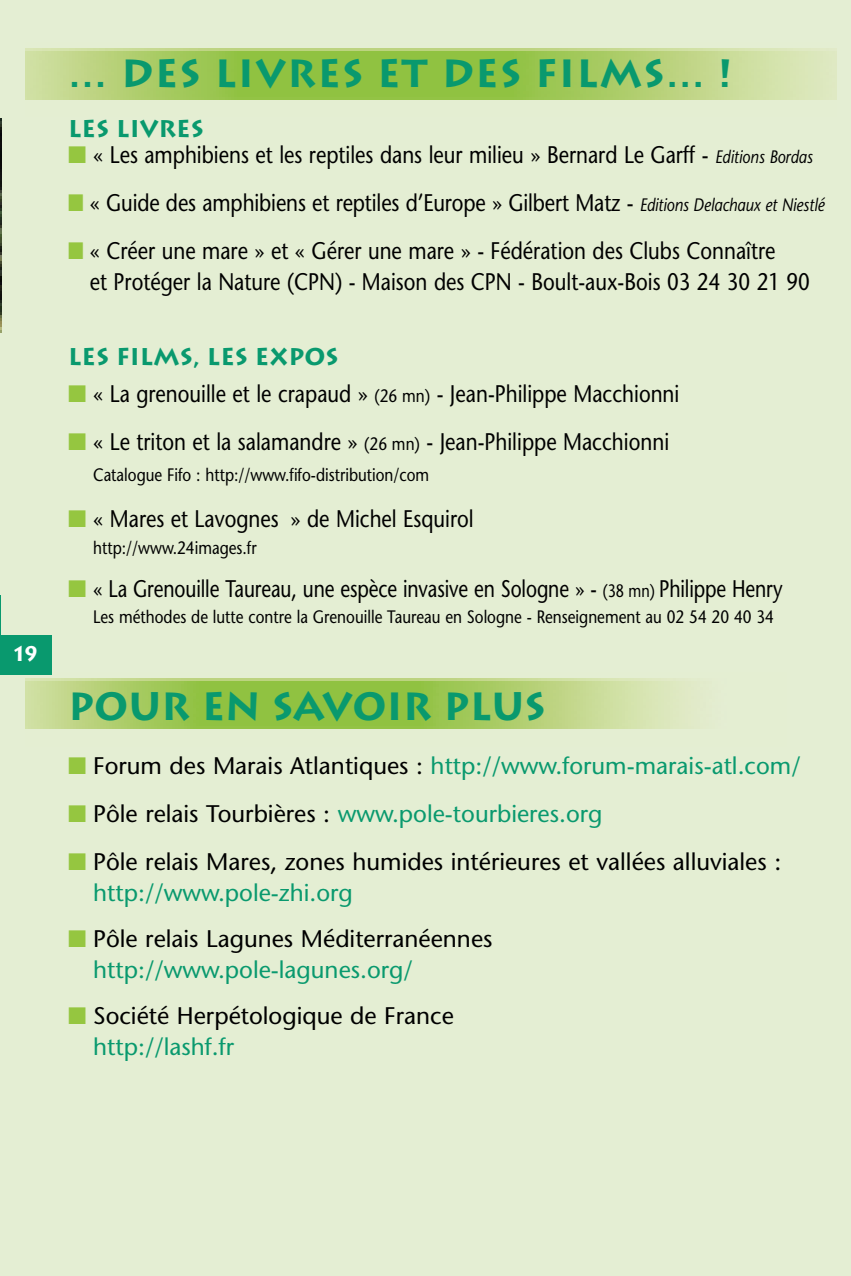
<style>
.page{position:relative;width:851px;height:1276px;background:#fff}
.page>*{position:absolute;margin:0;border:0;box-sizing:border-box;transform-origin:0 0}
.t1{font:700 39px "Lithos";letter-spacing:.03em;color:#09996e}
.t2{font:700 39px "Lithos";color:#09996e}
.t3{font:24px/30.9px "Stone Sans";color:#000;scale:.85 1}
.t4{font:24px/30.9px "Stone Sans";color:#000}
.t5{font:24px "Stone Sans";color:#09996e}
.t6{font:24px "Stone Sans";color:#000;scale:.8 1}
.t7{font:700 24px "Lithos";color:#09996e}
.t8{font:700 21px "Lithos";color:#fff}
.t9{font:18px "Stone Sans";color:#000;scale:.85 1}
.s1{color:#95c640}
.s2{font-style:italic;font-size:18px}
.s3{font-size:18px}
.s4{color:#000}
.s5{color:#09996e}
</style>
<div class="page">
<div style="left:0;top:0;width:850px;height:1276px;background:#e4eed3"></div>
<img style="left:0;top:118px;width:1px;height:214px">
<img style="left:26px;top:674px;width:671px;height:55px">
<div style="left:0;top:635px;width:52px;height:39px;background:#09996e"></div>
<p class="t8" style="left:14px;top:643px;width:25px">19</p>
<h1 class="t1" style="left:68px;top:54px;width:664px">… DES LIVRES ET DES FILMS… !</h1>
<p class="t7" style="left:68px;top:117px;width:137px">LES LIVRES</p>
<p class="t3" style="left:68px;top:142px;width:877px"><span class="s1">■</span> « Les amphibiens et les reptiles dans leur milieu » Bernard Le Garff - <span class="s2">Editions Bordas</span></p>
<p class="t3" style="left:68px;top:190px;width:891px"><span class="s1">■</span> « Guide des amphibiens et reptiles d’Europe » Gilbert Matz - <span class="s2">Editions Delachaux et Niestlé</span></p>
<p class="t3" style="left:90px;top:238px;width:848px;text-indent:-22px"><span class="s1">■</span> « Créer une mare » et « Gérer une mare » - Fédération des Clubs Connaître<br>et Protéger la Nature (CPN) - Maison des CPN - Boult-aux-Bois 03 24 30 21 90</p>
<p class="t7" style="left:68px;top:345px;width:272px">LES FILMS, LES EXPOS</p>
<p class="t3" style="left:68px;top:380px;width:720px"><span class="s1">■</span> « La grenouille et le crapaud » <span class="s3">(26 mn)</span> - Jean-Philippe Macchionni</p>
<p class="t3" style="left:68px;top:428px;width:708px"><span class="s1">■</span> « Le triton et la salamandre » <span class="s3">(26 mn)</span> - Jean-Philippe Macchionni</p>
<p class="t9" style="left:93px;top:467px;width:397px">Catalogue Fifo : http://www.fifo-distribution/com</p>
<p class="t3" style="left:68px;top:505px;width:478px"><span class="s1">■</span> « Mares et Lavognes » de Michel Esquirol</p>
<p class="t9" style="left:93px;top:540px;width:194px">http://www.24images.fr</p>
<p class="t6" style="left:68px;top:578px;width:894px"><span class="s1">■</span> « La Grenouille Taureau, une espèce invasive en Sologne » - <span class="s3">(38 mn)</span> Philippe Henry</p>
<p class="t9" style="left:93px;top:609px;width:802px">Les méthodes de lutte contre la Grenouille Taureau en Sologne - Renseignement au 02 54 20 40 34</p>
<h1 class="t2" style="left:68px;top:687px;width:479px">POUR EN SAVOIR PLUS</h1>
<p class="t5" style="left:68px;top:756px;width:734px"><span class="s1">■</span> <span class="s4">Forum des Marais Atlantiques :</span> http://www.forum-marais-atl.com/</p>
<p class="t5" style="left:68px;top:804px;width:535px"><span class="s1">■</span> <span class="s4">Pôle relais Tourbières :</span> www.pole-tourbieres.org</p>
<p class="t4" style="left:93px;top:848px;width:689px;text-indent:-25px"><span class="s1">■</span> Pôle relais Mares, zones humides intérieures et vallées alluviales : <span class="s5">http://www.pole-zhi.org</span></p>
<p class="t4" style="left:93px;top:925px;width:401px;text-indent:-25px"><span class="s1">■</span> Pôle relais Lagunes Méditerranéennes <span class="s5">http://www.pole-lagunes.org/</span></p>
<p class="t4" style="left:93px;top:1002px;width:362px;text-indent:-25px"><span class="s1">■</span> Société Herpétologique de France <span class="s5">http://lashf.fr</span></p>
</div>
